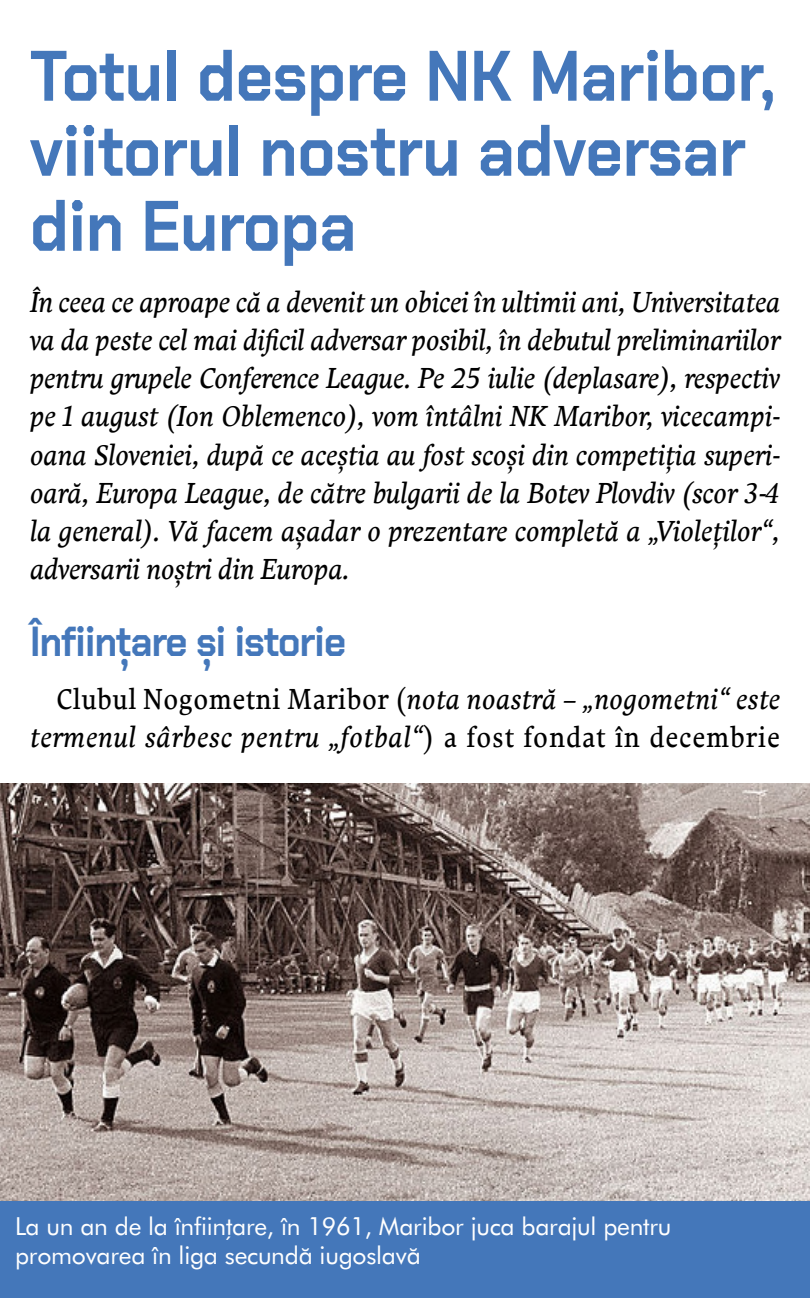
<style>
.page{position:relative;width:810px;height:1298px;background:#fff}
.page>*{position:absolute;margin:0;border:0;box-sizing:border-box;transform-origin:0 0}
.titlu{font:700 71.25px/75px "Chakra Petch";color:#4477ba;scale:.9 1}
.titluinter{font:700 42px "Chakra Petch";letter-spacing:-.02em;color:#4477ba;scale:.9 1}
.sapou{font:italic 28.5px/38.2px "Comenia Serif Pro Ro CE";color:#000;text-align:justify;scale:.9 1}
.text{font:italic 28.5px/38.2px "Comenia Serif Pro Ro CE";letter-spacing:.035em;color:#000;text-align:right;scale:.9 1}
.poza_sapou{font:24.75px/29.2px "Futura Ro CE";letter-spacing:-.01em;color:#fff}
.s1{font-style:normal}
</style>
<div class="page">
<img style="left:0;top:783px;width:810px;height:418px">
<div style="left:0;top:1201px;width:810px;height:97px;background:#4477ba"></div>
<p class="titlu" style="left:30px;top:39px;width:830px">Totul despre NK Maribor, viitorul nostru adversar din Europa</p>
<p class="sapou" style="left:30px;top:282px;width:835px">În ceea ce aproape că a devenit un obicei în ultimii ani, Universitatea va da peste cel mai dificil adversar posibil, în debutul preliminariilor pentru grupele Conference League. Pe 25 iulie (deplasare), respectiv pe 1 august (Ion Oblemenco), vom întâlni NK Maribor, vicecampi&shy;oana Sloveniei, după ce aceştia au fost scoşi din competiţia superi&shy;oară, Europa League, de către bulgarii de la Botev Plovdiv (scor 3‑4 la general). Vă facem aşadar o prezentare completă a „Violeţilor“, adversarii noştri din Europa.</p>
<p class="titluinter" style="left:30px;top:617px;width:353px">Înfiinţare şi istorie</p>
<p class="text" style="left:30px;top:679px;width:835px"><span class="s1">Clubul Nogometni Maribor (</span>nota noastră – „nogometni“ este termenul sârbesc pentru „fotbal“<span class="s1">) a fost fondat în decembrie</span></p>
<p class="poza_sapou" style="left:15px;top:1211px;width:658px">La un an de la înfiinţare, în 1961, Maribor juca barajul pentru promovarea în liga secundă iugoslavă</p>
</div>
